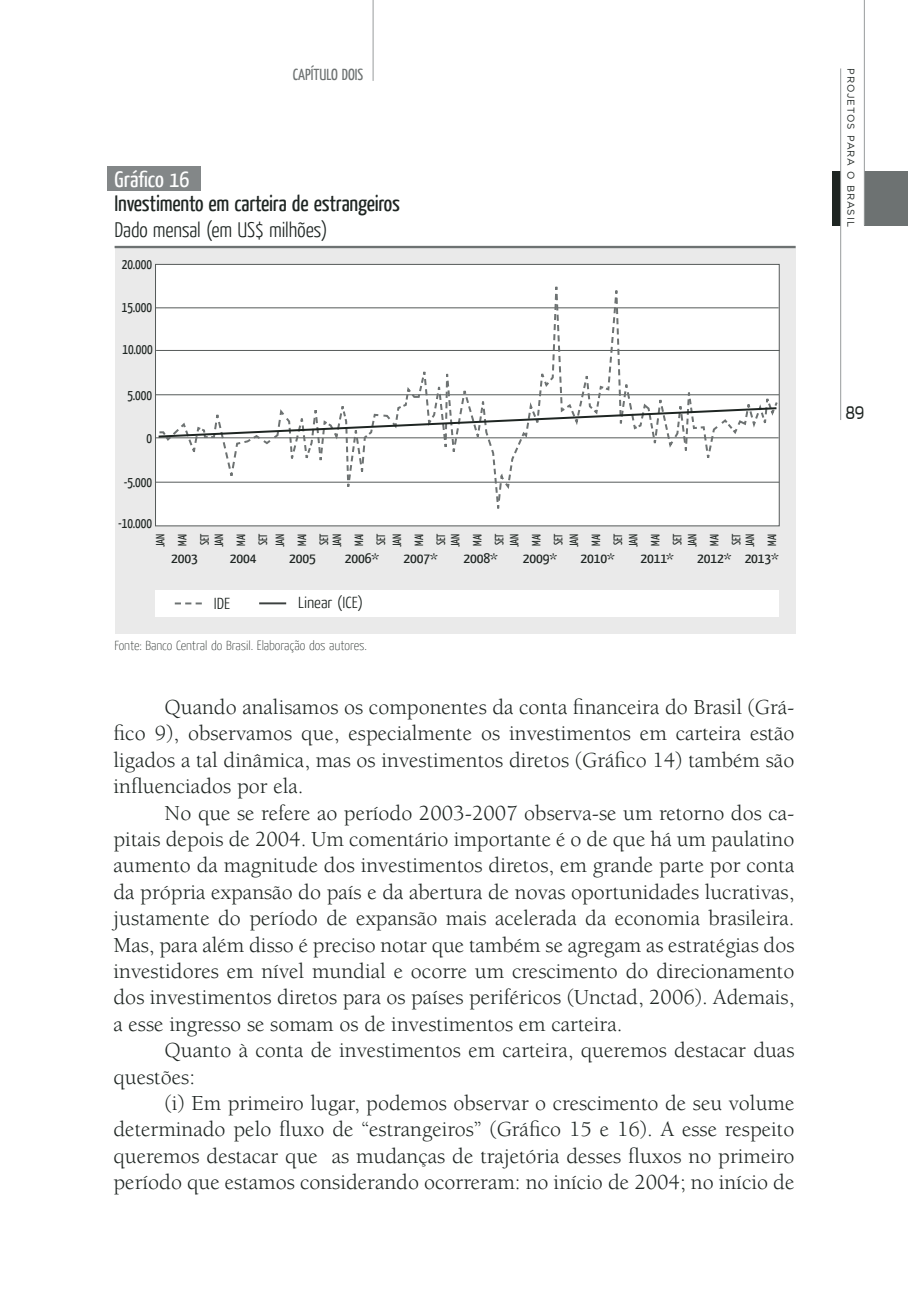
<style>
.page{position:relative;width:908px;height:1304px;background:#fff}
.page>*{position:absolute;margin:0;border:0;box-sizing:border-box;transform-origin:0 0}
.t1{font:24px "Pakenham";color:#1e2522}
.t2{font:22.4px "Yanone Kaffeesatz";letter-spacing:-.01em;color:#1e2522}
.t3{font:22.4px "Yanone Kaffeesatz";color:#fff;scale:1.07 1}
.t4{font:22px/26.4px "Berkeley";color:#1e2522;text-align:justify}
.t5{font:300 21px "Yanone Kaffeesatz";letter-spacing:-.01em;color:#1e2522}
.t6{font:300 16px "Yanone Kaffeesatz";color:#1e2522;scale:1.12 1}
.t7{font:16px "Yanone Kaffeesatz";color:#6d7272}
.t8{font:15px "Yanone Kaffeesatz";letter-spacing:-.01em;color:#1e2522;scale:.9 1}
.t9{font:14px "Yanone Kaffeesatz";letter-spacing:-.01em;color:#1e2522;scale:1.15 1}
.t10{font:100 13px "Yanone Kaffeesatz";letter-spacing:-.005em;color:#1e2522;scale:1.07 1}
.t11{font:12px/22px "Yanone Kaffeesatz";letter-spacing:-.03em;color:#1e2522;text-align:justify;scale:.95 1}
.t12{font:9.8px "Gotham";letter-spacing:.1em;color:#1e2522}
.s1{font-size:13.4px}
</style>
<div class="page">
<hr style="left:372px;top:0;width:1px;height:81px;background:#989b9c">
<div style="left:864px;top:171px;width:43px;height:55px;background:#6d7272"></div>
<hr style="left:863px;top:0;width:1px;height:225px;background:#989b9c">
<div style="left:832px;top:171px;width:8px;height:55px;background:#1e2522"></div>
<hr style="left:840px;top:69px;width:1px;height:351px;background:#989b9c">
<div style="left:115px;top:246px;width:680px;height:387px;background:#eaeaea"></div>
<hr style="left:155px;top:394px;width:623px;height:1px;background:#555a59">
<hr style="left:155px;top:307px;width:623px;height:1px;background:#555a59">
<hr style="left:155px;top:482px;width:623px;height:1px;background:#555a59">
<hr style="left:155px;top:437px;width:623px;height:1px;background:#555a59">
<div style="left:155px;top:590px;width:623px;height:27px;background:#fff"></div>
<svg style="left:175px;top:602px;width:27px;height:2px"></svg>
<hr style="left:259px;top:602px;width:27px;height:2px;background:#3c4140">
<div style="left:108px;top:166px;width:93px;height:25px;background:#838788"></div>
<hr style="left:114px;top:246px;width:681px;height:2px;background:#6d7272">
<svg style="left:157px;top:245px;width:622px;height:282px"></svg>
<svg style="left:156px;top:290px;width:622px;height:216px;background:#f5f5f5"></svg>
<p class="t7" style="left:292px;top:64px;width:72px">Capítulo dois</p>
<p class="t3" style="left:114px;top:165px;width:72px">Gráfico 16</p>
<p class="t2" style="left:114px;top:189px;width:287px">Investimento em carteira de estrangeiros</p>
<p class="t5" style="left:114px;top:217px;width:214px">Dado mensal (em US$ milhões)</p>
<p class="t8" style="left:122px;top:254px;width:35px">20.000</p>
<p class="t8" style="left:122px;top:297px;width:35px">15.000</p>
<p class="t8" style="left:122px;top:340px;width:35px">10.000</p>
<p class="t8" style="left:127px;top:385px;width:29px">5.000</p>
<p class="t8" style="left:146px;top:428px;width:8px">0</p>
<p class="t8" style="left:124px;top:472px;width:33px">-5.000</p>
<p class="t8" style="left:118px;top:513px;width:39px">-10.000</p>
<p class="t11" style="left:149px;top:547px;width:15px;rotate:-90deg">JAN MAI SET</p>
<p class="t11" style="left:207px;top:547px;width:15px;rotate:-90deg">JAN MAI SET</p>
<p class="t11" style="left:268px;top:547px;width:15px;rotate:-90deg">JAN MAI SET</p>
<p class="t11" style="left:325px;top:547px;width:15px;rotate:-90deg">JAN MAI SET</p>
<p class="t11" style="left:385px;top:547px;width:15px;rotate:-90deg">JAN MAI SET</p>
<p class="t11" style="left:444px;top:547px;width:15px;rotate:-90deg">JAN MAI SET</p>
<p class="t11" style="left:502px;top:547px;width:15px;rotate:-90deg">JAN MAI SET</p>
<p class="t11" style="left:562px;top:547px;width:15px;rotate:-90deg">JAN MAI SET</p>
<p class="t11" style="left:621px;top:547px;width:15px;rotate:-90deg">JAN MAI SET</p>
<p class="t11" style="left:680px;top:547px;width:15px;rotate:-90deg">JAN MAI SET</p>
<p class="t11" style="left:738px;top:547px;width:15px;rotate:-90deg">JAN<br>MAI</p>
<p class="t9" style="left:171px;top:549px;width:25px">2003</p>
<p class="t9" style="left:230px;top:549px;width:25px">2004</p>
<p class="t9" style="left:289px;top:549px;width:25px">2005</p>
<p class="t9" style="left:345px;top:549px;width:31px">2006*</p>
<p class="t9" style="left:403px;top:549px;width:31px">2007*</p>
<p class="t9" style="left:463px;top:549px;width:31px">2008*</p>
<p class="t9" style="left:522px;top:549px;width:31px">2009*</p>
<p class="t9" style="left:580px;top:549px;width:31px">2010*</p>
<p class="t9" style="left:640px;top:549px;width:30px">2011*</p>
<p class="t9" style="left:697px;top:549px;width:72px">2012* 2013*</p>
<p class="t6" style="left:214px;top:593px;width:16px">IDE</p>
<p class="t6" style="left:298px;top:593px;width:59px">Linear (ICE)</p>
<p class="t10" style="left:115px;top:637px;width:237px">Fonte: Banco Central do Brasil. <span class="s1">Elaboração dos autores.</span></p>
<p class="t4" style="left:113px;top:694px;width:682px;text-indent:51px">Quando analisamos os componentes da conta financeira do Brasil (Grá&shy;fico 9), observamos que, especialmente os investimentos em carteira estão ligados a tal dinâmica, mas os investimentos diretos (Gráfico 14) também são influenciados por ela.</p>
<p class="t4" style="left:113px;top:800px;width:682px;text-indent:51px">No que se refere ao período 2003-2007 observa-se um retorno dos ca&shy;pitais depois de 2004. Um comentário importante é o de que há um paulatino aumento da magnitude dos investimentos diretos, em grande parte por conta da própria expansão do país e da abertura de novas oportunidades lucrativas, justamente do período de expansão mais acelerada da economia brasileira.<br>Mas, para além disso é preciso notar que também se agregam as estratégias dos investidores em nível mundial e ocorre um crescimento do direcionamento dos investimentos diretos para os países periféricos (Unctad, 2006). Ademais, a esse ingresso se somam os de investimentos em carteira.</p>
<p class="t4" style="left:113px;top:1038px;width:682px;text-indent:51px">Quanto à conta de investimentos em carteira, queremos destacar duas questões:</p>
<p class="t4" style="left:113px;top:1090px;width:682px;text-indent:51px">(i) Em primeiro lugar, podemos observar o crescimento de seu volume determinado pelo fluxo de “estrangeiros” (Gráfico 15 e 16). A esse respeito queremos destacar que as mudanças de trajetória desses fluxos no primeiro período que estamos considerando ocorreram: no início de 2004; no início de</p>
<p class="t12" style="left:857px;top:68px;width:160px;rotate:90deg">Projetos para o Brasil</p>
<p class="t1" style="left:845px;top:404px;width:20px">89</p>
</div>
